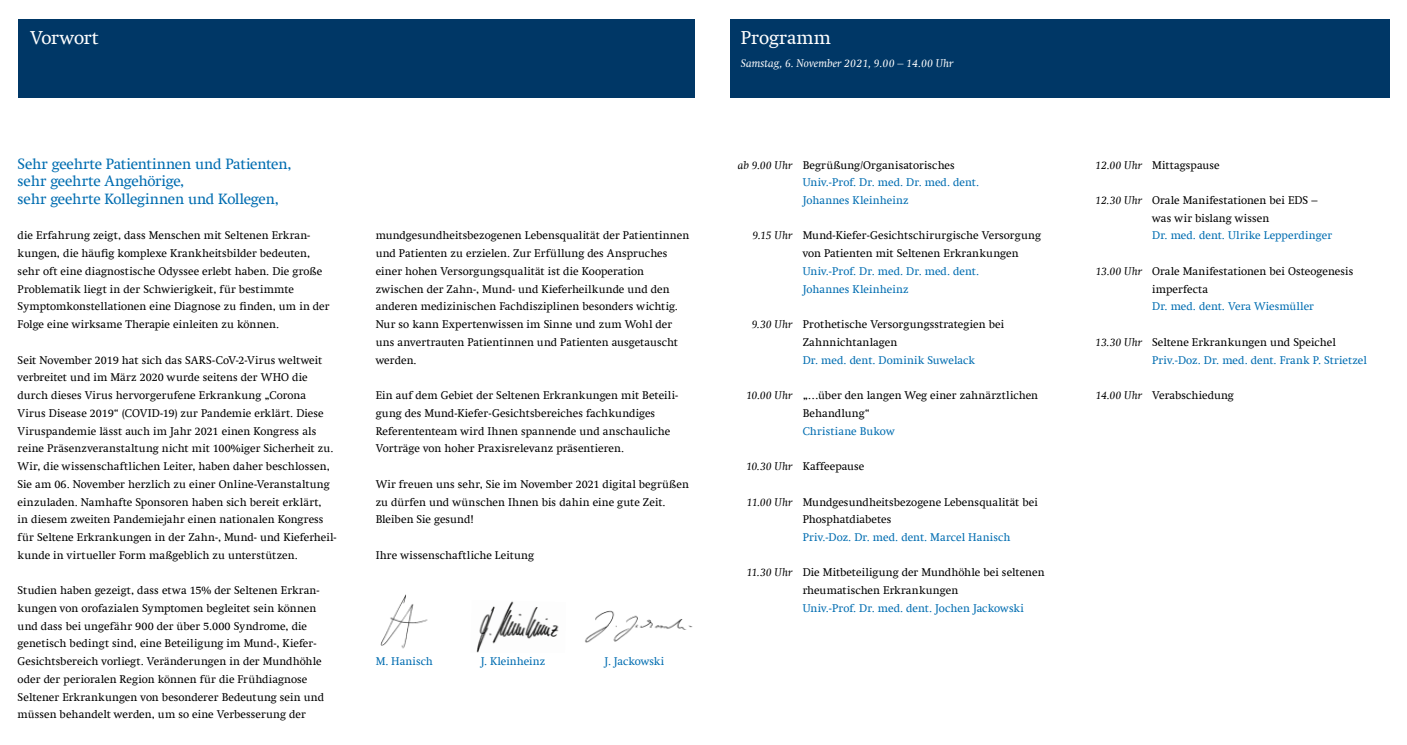
<style>
.page{position:relative;width:1407px;height:745px;background:#fff}
.page>*{position:absolute;margin:0;border:0;box-sizing:border-box;transform-origin:0 0}
.t1{font:18.75px "Swift Com";color:#fff}
.t2{font:18.75px "Swift Com";letter-spacing:-.02em;color:#fff}
.t3{font:15px/17.8px "Swift Com";letter-spacing:-.015em;color:#006db1}
.t4{font:11.25px/17.8px "Swift Com";letter-spacing:.005em;color:#000}
.t5{font:11.25px/17.8px "Swift Com";letter-spacing:.005em;color:#006db1}
.t6{font:italic 11.25px "Swift Com";color:#000}
.t7{font:italic 11.25px "Swift Com";color:#fff}
</style>
<div class="page">
<div style="left:730px;top:19px;width:659px;height:78px;background:#003766"></div>
<div style="left:19px;top:19px;width:675px;height:78px;background:#003766"></div>
<img style="left:380px;top:594px;width:48px;height:55px">
<img style="left:476px;top:601px;width:83px;height:51px">
<img style="left:585px;top:610px;width:108px;height:33px">
<h1 class="t2" style="left:30px;top:27px;width:70px">Vorwort</h1>
<h2 class="t3" style="left:18px;top:154px;width:275px">Sehr geehrte Patientinnen und Patienten, sehr geehrte Angehörige,<br>sehr geehrte Kolleginnen und Kollegen,</h2>
<p class="t4" style="left:18px;top:226px;width:314px">die Erfahrung zeigt, dass Menschen mit Seltenen Erkran&shy;kungen, die häufig komplexe Krankheitsbilder bedeuten, sehr oft eine diagnostische Odyssee erlebt haben. Die große Problematik liegt in der Schwierigkeit, für bestimmte Symptomkonstellationen eine Diagnose zu finden, um in der Folge eine wirksame Therapie einleiten zu können.</p>
<p class="t4" style="left:18px;top:351px;width:320px">Seit November 2019 hat sich das SARS-CoV-2-Virus weltweit verbreitet und im März 2020 wurde seitens der WHO die durch dieses Virus hervorgerufene Erkrankung „Corona Virus Disease 2019“ (COVID-19) zur Pandemie erklärt. Diese Viruspandemie lässt auch im Jahr 2021 einen Kongress als reine Präsenzveranstaltung nicht mit 100%iger Sicherheit zu.<br>Wir, die wissenschaftlichen Leiter, haben daher beschlossen, Sie am 06. November herzlich zu einer Online-Veranstaltung einzuladen. Namhafte Sponsoren haben sich bereit erklärt,<br>in diesem zweiten Pandemiejahr einen nationalen Kongress für Seltene Erkrankungen in der Zahn-, Mund- und Kieferheil&shy;kunde in virtueller Form maßgeblich zu unterstützen.</p>
<p class="t4" style="left:18px;top:581px;width:308px">Studien haben gezeigt, dass etwa 15% der Seltenen Erkran&shy;kungen von orofazialen Symptomen begleitet sein können und dass bei ungefähr 900 der über 5.000 Syndrome, die genetisch bedingt sind, eine Beteiligung im Mund-, Kiefer-Gesichtsbereich vorliegt. Veränderungen in der Mundhöhle oder der perioralen Region können für die Frühdiagnose Seltener Erkrankungen von besonderer Bedeutung sein und müssen behandelt werden, um so eine Verbesserung der</p>
<p class="t4" style="left:376px;top:226px;width:315px">mundgesundheitsbezogenen Lebensqualität der Patientinnen und Patienten zu erzielen. Zur Erfüllung des Anspruches einer hohen Versorgungsqualität ist die Kooperation zwischen der Zahn-, Mund- und Kieferheilkunde und den anderen medizinischen Fachdisziplinen besonders wichtig.<br>Nur so kann Expertenwissen im Sinne und zum Wohl der uns anvertrauten Patientinnen und Patienten ausgetauscht werden.</p>
<p class="t4" style="left:376px;top:386px;width:304px">Ein auf dem Gebiet der Seltenen Erkrankungen mit Beteili&shy;gung des Mund-Kiefer-Gesichtsbereiches fachkundiges Referententeam wird Ihnen spannende und anschauliche Vorträge von hoher Praxisrelevanz präsentieren.</p>
<p class="t4" style="left:376px;top:475px;width:315px">Wir freuen uns sehr, Sie im November 2021 digital begrüßen zu dürfen und wünschen Ihnen bis dahin eine gute Zeit.<br>Bleiben Sie gesund!</p>
<p class="t4" style="left:376px;top:545px;width:160px">Ihre wissenschaftliche Leitung</p>
<p class="t5" style="left:376px;top:652px;width:59px">M. Hanisch</p>
<p class="t5" style="left:481px;top:652px;width:66px">J. Kleinheinz</p>
<p class="t5" style="left:604px;top:652px;width:61px">J. Jackowski</p>
<h1 class="t1" style="left:741px;top:27px;width:92px">Programm</h1>
<p class="t7" style="left:741px;top:56px;width:214px">Samstag, 6. November 2021, 9.00 – 14.00 Uhr</p>
<p class="t6" style="left:738px;top:158px;width:56px">ab 9.00 Uhr</p>
<p class="t6" style="left:752px;top:229px;width:42px">9.15 Uhr</p>
<p class="t6" style="left:752px;top:317px;width:42px">9.30 Uhr</p>
<p class="t6" style="left:746px;top:388px;width:48px">10.00 Uhr</p>
<p class="t6" style="left:746px;top:459px;width:48px">10.30 Uhr</p>
<p class="t6" style="left:746px;top:495px;width:48px">11.00 Uhr</p>
<p class="t6" style="left:746px;top:565px;width:48px">11.30 Uhr</p>
<p class="t4" style="left:803px;top:156px;width:154px">Begrüßung/Organisatorisches</p>
<p class="t5" style="left:803px;top:173px;width:178px">Univ.-Prof. Dr. med. Dr. med. dent.<br>Johannes Kleinheinz</p>
<p class="t4" style="left:803px;top:226px;width:240px">Mund-Kiefer-Gesichtschirurgische Versorgung von Patienten mit Seltenen Erkrankungen</p>
<p class="t5" style="left:803px;top:262px;width:178px">Univ.-Prof. Dr. med. Dr. med. dent.<br>Johannes Kleinheinz</p>
<p class="t4" style="left:803px;top:315px;width:203px">Prothetische Versorgungsstrategien bei<br>Zahnnichtanlagen</p>
<p class="t5" style="left:803px;top:351px;width:174px">Dr. med. dent. Dominik Suwelack</p>
<p class="t4" style="left:803px;top:386px;width:237px">„…über den langen Weg einer zahnärztlichen<br>Behandlung“</p>
<p class="t5" style="left:803px;top:421px;width:94px">Christiane Bukow</p>
<p class="t4" style="left:803px;top:457px;width:63px">Kaffeepause</p>
<p class="t4" style="left:803px;top:492px;width:237px">Mundgesundheitsbezogene Lebensqualität bei<br>Phosphatdiabetes</p>
<p class="t5" style="left:803px;top:528px;width:209px">Priv.-Doz. Dr. med. dent. Marcel Hanisch</p>
<p class="t4" style="left:803px;top:563px;width:243px">Die Mitbeteiligung der Mundhöhle bei seltenen rheumatischen Erkrankungen</p>
<p class="t5" style="left:803px;top:599px;width:223px">Univ.-Prof. Dr. med. dent. Jochen Jackowski</p>
<p class="t6" style="left:1095px;top:158px;width:48px">12.00 Uhr</p>
<p class="t6" style="left:1095px;top:193px;width:49px">12.30 Uhr</p>
<p class="t6" style="left:1095px;top:264px;width:48px">13.00 Uhr</p>
<p class="t6" style="left:1095px;top:335px;width:48px">13.30 Uhr</p>
<p class="t6" style="left:1095px;top:388px;width:48px">14.00 Uhr</p>
<p class="t4" style="left:1152px;top:156px;width:69px">Mittagspause</p>
<p class="t4" style="left:1152px;top:191px;width:167px">Orale Manifestationen bei EDS – was wir bislang wissen</p>
<p class="t5" style="left:1152px;top:226px;width:181px">Dr. med. dent. Ulrike Lepperdinger</p>
<p class="t4" style="left:1152px;top:262px;width:203px">Orale Manifestationen bei Osteogenesis imperfecta</p>
<p class="t5" style="left:1152px;top:297px;width:163px">Dr. med. dent. Vera Wiesmüller</p>
<p class="t4" style="left:1152px;top:333px;width:185px">Seltene Erkrankungen und Speichel</p>
<p class="t5" style="left:1152px;top:351px;width:216px">Priv.-Doz. Dr. med. dent. Frank P. Strietzel</p>
<p class="t4" style="left:1152px;top:386px;width:83px">Verabschiedung</p>
</div>
